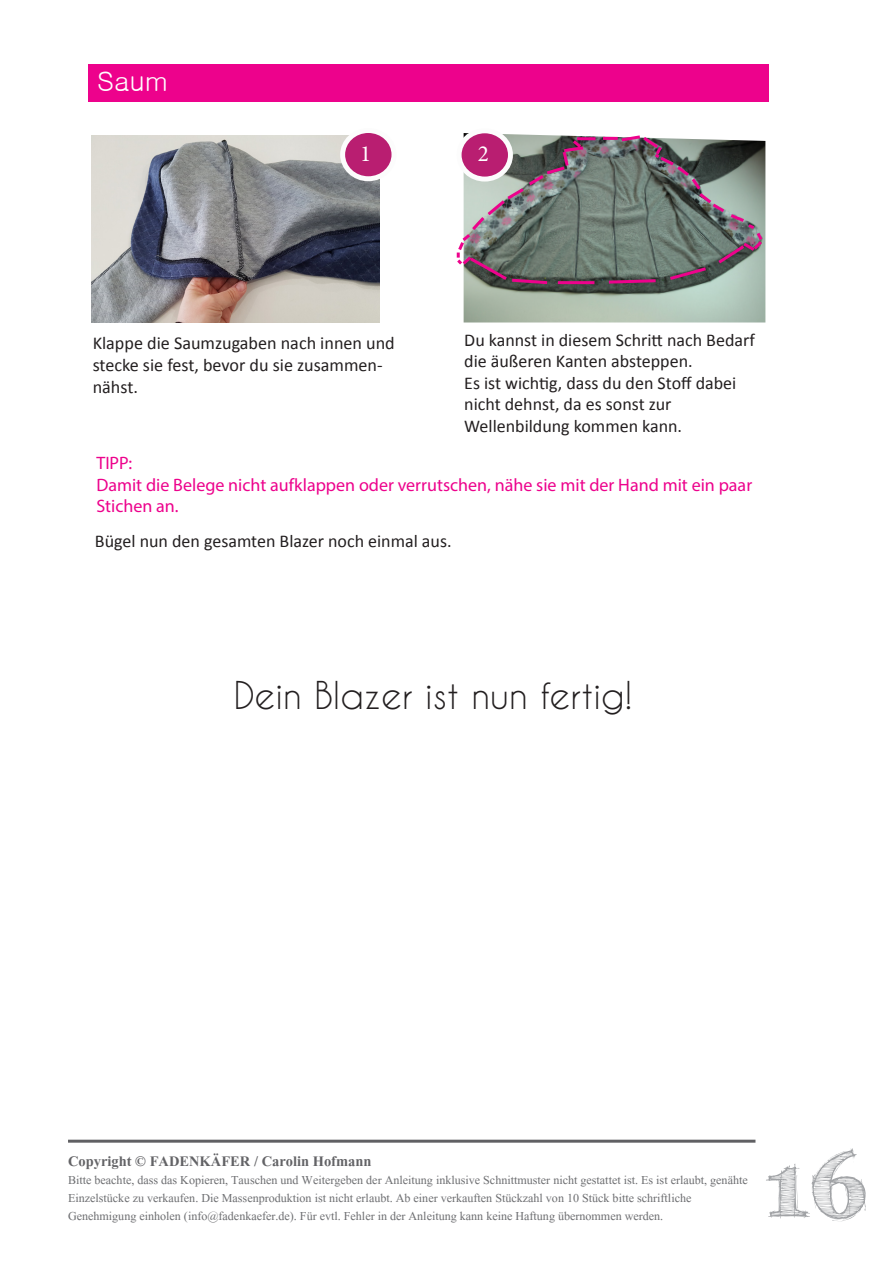
<style>
.page{position:relative;width:893px;height:1263px;background:#fff}
.page>*{position:absolute;margin:0;border:0;box-sizing:border-box;transform-origin:0 0}
.t1{font:700 90px "FFF Tusj";color:#a1a3a6}
.t2{font:36px "Caviar Dreams";color:#231f20}
.t3{font:27px "Gulim";color:#fff}
.t4{font:23.1px "Minion Pro";color:#fff}
.t5{font:18.15px/21.8px "Calibri";color:#231f20}
.t6{font:18px/21.6px "Calibri";color:#231f20}
.t7{font:18px/21.6px "Myriad Pro";color:#ed028c}
.t8{font:700 18px "Aparajita";color:#636366}
.t9{font:15px/18px "Aparajita";color:#6d6e71}
</style>
<div class="page">
<hr style="left:68px;top:1140px;width:687px;height:3px;background:#606063">
<img style="left:464px;top:133px;width:301px;height:189px">
<img style="left:91px;top:135px;width:289px;height:187px">
<div style="left:343px;top:130px;width:51px;height:49px;background:#b91e71;border-radius:50%"></div>
<div style="left:340px;top:128px;width:56px;height:53px;border:5px solid #fcfcfc;border-radius:50%"></div>
<svg style="left:459px;top:131px;width:51px;height:48px"></svg>
<div style="left:457px;top:128px;width:56px;height:54px;border:5px solid #fcfcfc;border-radius:50%"></div>
<div style="left:88px;top:64px;width:680px;height:38px;background:#ed028c"></div>
<hr style="left:558px;top:281px;width:36px;height:3px;background:#ed028c">
<svg style="left:606px;top:133px;width:159px;height:152px;background:#747a77"></svg>
<hr style="left:603px;top:137px;width:15px;height:3px;background:#ed028c">
<hr style="left:577px;top:137px;width:18px;height:3px;background:#ed028c">
<svg style="left:456px;top:137px;width:130px;height:149px;background:#897c83"></svg>
<h3 class="t3" style="left:97px;top:68px;width:72px">Saum</h3>
<h3 class="t4" style="left:360px;top:138px;width:13px">1</h3>
<h3 class="t4" style="left:478px;top:138px;width:13px">2</h3>
<p class="t5" style="left:93px;top:332px;width:304px">Klappe die Saumzugaben nach innen und stecke sie fest, bevor du sie zusammen&shy;nähst.</p>
<p class="t6" style="left:464px;top:328px;width:292px">Du kannst in diesem Schritt nach Bedarf die äußeren Kanten absteppen.<br>Es ist wichtig, dass du den Stoff dabei nicht dehnst, da es sonst zur<br>Wellenbildung kommen kann.</p>
<p class="t7" style="left:96px;top:452px;width:657px">TIPP:<br>Damit die Belege nicht aufklappen oder verrutschen, nähe sie mit der Hand mit ein paar<br>Stichen an.</p>
<p class="t6" style="left:95px;top:530px;width:358px">Bügel nun den gesamten Blazer noch einmal aus.</p>
<h2 class="t2" style="left:234px;top:674px;width:400px">Dein Blazer ist nun fertig!</h2>
<p class="t8" style="left:68px;top:1149px;width:305px">Copyright © FADENKÄFER / Carolin Hofmann</p>
<p class="t9" style="left:68px;top:1171px;width:681px">Bitte beachte, dass das Kopieren, Tauschen und Weitergeben der Anleitung inklusive Schnittmuster nicht gestattet ist. Es ist erlaubt, genähte<br>Einzelstücke zu verkaufen. Die Massenproduktion ist nicht erlaubt. Ab einer verkauften Stückzahl von 10 Stück bitte schriftliche<br>Genehmigung einholen (info@fadenkaefer.de). Für evtl. Fehler in der Anleitung kann keine Haftung übernommen werden.</p>
<h1 class="t1" style="left:765px;top:1131px;width:104px">16</h1>
</div>
